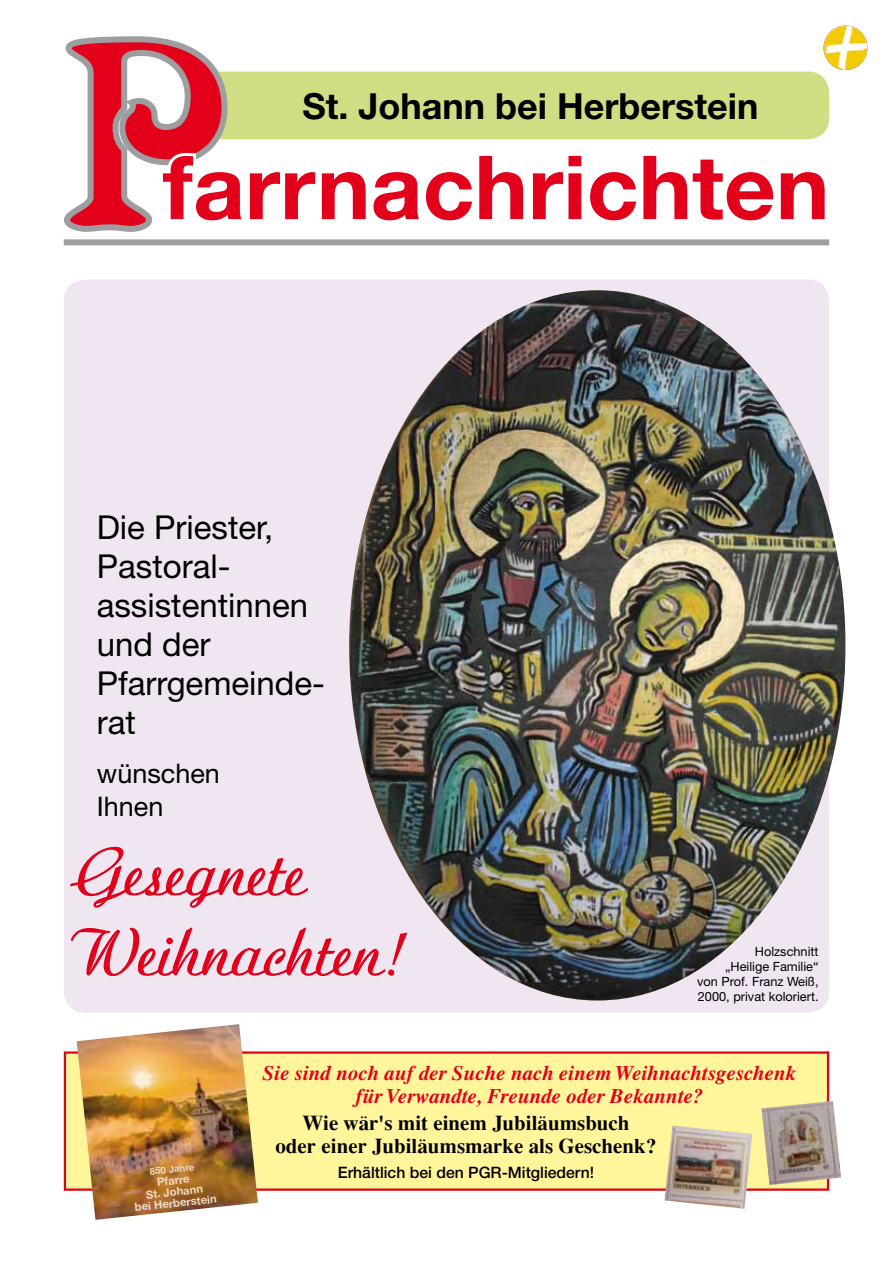
<style>
.page{position:relative;width:893px;height:1263px;background:#fff}
.page>*{position:absolute;margin:0;border:0;box-sizing:border-box;transform-origin:0 0}
.t1{font:700 88.5px "Helvetica Neue";color:#e2001a}
.t2{font:64.2px/80.2px "Ariston BQ";color:#e2001a}
.t3{font:700 36px "Helvetica Neue";color:#000}
.t4{font:33px/39px "Helvetica Neue";color:#000}
.t5{font:27px/33px "Helvetica Neue";color:#000}
.t6{font:italic 700 21px/22.5px "Times";color:#e2001a;text-align:center}
.t7{font:700 21px/22.5px "Times";color:#000;text-align:center}
.t8{font:500 15.75px "Helvetica Neue";color:#000}
.t9{font:12.75px/15px "Helvetica Neue";color:#000;text-align:right}
.t10{font:700 11.25px/11.2px "Helvetica Neue";color:#ecdbc4;text-align:center}
.t11{font:700 9.75px "Helvetica Neue";color:#ecdbc4}
</style>
<div class="page">
<div style="left:64px;top:280px;width:765px;height:733px;background:#efe6f1;border-radius:21px"></div>
<div style="left:196px;top:72px;width:633px;height:67px;background:#d1dd82;border-radius:21px"></div>
<img style="left:823px;top:26px;width:44px;height:44px;border-radius:22px">
<svg style="left:64px;top:36px;width:178px;height:196px"></svg>
<div style="left:64px;top:239px;width:765px;height:6px;background:#9c9e9f"></div>
<div style="left:64px;top:1051px;width:765px;height:140px;background:#fff59b;border:2px solid #e2001a"></div>
<img style="left:761px;top:1101px;width:80px;height:84px">
<img style="left:664px;top:1125px;width:88px;height:84px">
<svg style="left:70px;top:846px;width:238px;height:62px"></svg>
<svg style="left:70px;top:927px;width:279px;height:49px"></svg>
<img style="left:349px;top:290px;width:496px;height:710px">
<img style="left:77px;top:1024px;width:181px;height:196px">
<h3 class="t3" style="left:302px;top:84px;width:458px">St. Johann bei Herberstein</h3>
<h1 class="t1" style="left:163px;top:133px;width:668px">farrnachrichten</h1>
<h3 class="t4" style="left:97px;top:507px;width:230px">Die Priester,<br>Pastoral&shy;assistentinnen und der<br>Pfarrgemeinde&shy;rat</h3>
<p class="t5" style="left:97px;top:756px;width:125px">wünschen<br>Ihnen</p>
<h2 class="t2" style="left:70px;top:833px;width:336px">Gesegnete<br>Weihnachten!</h2>
<p class="t9" style="left:697px;top:944px;width:123px">Holzschnitt<br>„Heilige Familie“<br>von Prof. Franz Weiß,<br>2000, privat koloriert.</p>
<p class="t11" style="left:149px;top:1165px;width:46px;rotate:-6deg">850 Jahre</p>
<p class="t10" style="left:132px;top:1179px;width:84px;rotate:-6deg">Pfarre<br>St. Johann<br>bei Herberstein</p>
<p class="t6" style="left:262px;top:1062px;width:535px">Sie sind noch auf der Suche nach einem Weihnachtsgeschenk für Verwandte, Freunde oder Bekannte?</p>
<p class="t7" style="left:275px;top:1112px;width:382px">Wie wär's mit einem Jubiläumsbuch<br>oder einer Jubiläumsmarke als Geschenk?</p>
<p class="t8" style="left:338px;top:1162px;width:258px">Erhältlich bei den PGR-Mitgliedern!</p>
</div>
